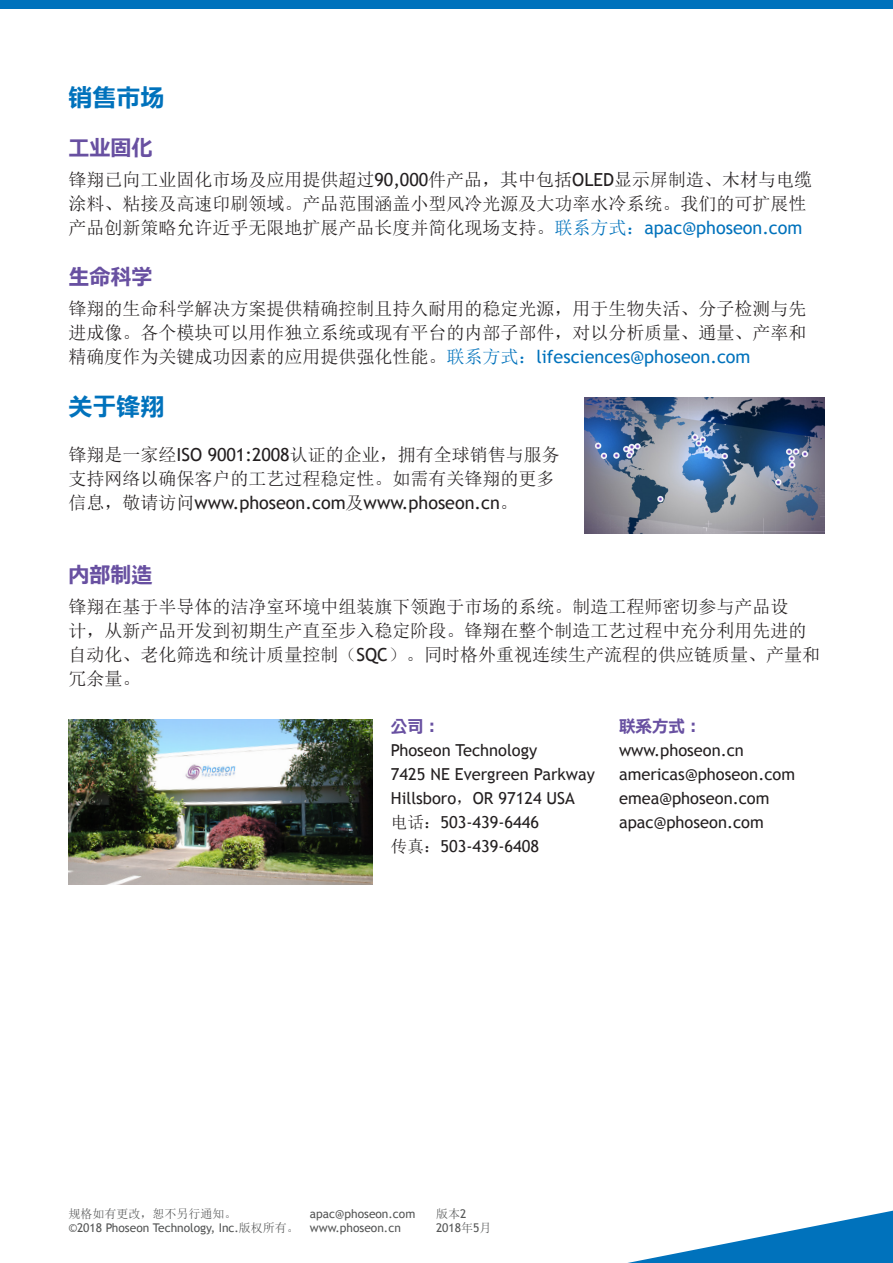
<style>
.page{position:relative;width:893px;height:1263px;background:#fff}
.page>*{position:absolute;margin:0;border:0;box-sizing:border-box;transform-origin:0 0}
.Product_name{font:24px "Sim Sun Bold";color:#0072bc}
.Product_name-2{font:21px "Sim Sun Bold";color:#6850a1}
.t1{font:18px/24px "Sim Sun";color:#231f20}
.t2{font:16.5px "Trebuchet MS";color:#231f20}
.t3{font:16.5px "Sim Sun Bold";color:#6850a1}
.t4{font:12px/14.4px "Trebuchet MS";color:#545555}
.t5{font:12px "Sim Sun";color:#545555}
.s1{font-family:"Trebuchet MS"}
.s2{color:#0072bc}
.s3{font-family:"Trebuchet MS";color:#0072bc}
.s4{font-family:"Sim Sun"}
</style>
<div class="page">
<div style="left:0;top:0;width:893px;height:9px;background:#0072bc"></div>
<svg style="left:628px;top:1210px;width:265px;height:53px"></svg>
<img style="left:68px;top:719px;width:305px;height:165px">
<img style="left:584px;top:398px;width:240px;height:135px">
<p class="Product_name" style="left:68px;top:81px;width:98px">销售市场</p>
<p class="Product_name-2" style="left:68px;top:133px;width:86px">工业固化</p>
<p class="t1" style="left:68px;top:167px;width:745px">锋翔已向工业固化市场及应用提供超过<span class="s1">90,000</span>件产品，其中包括<span class="s1">OLED</span>显示屏制造、木材与电缆涂料、粘接及高速印刷领域。产品范围涵盖小型风冷光源及大功率水冷系统。我们的可扩展性产品创新策略允许近乎无限地扩展产品长度并简化现场支持。<span class="s2">联系方式：</span><span class="s3">apac@phoseon.com</span></p>
<p class="Product_name-2" style="left:68px;top:262px;width:86px">生命科学</p>
<p class="t1" style="left:68px;top:296px;width:740px;text-align:justify">锋翔的生命科学解决方案提供精确控制且持久耐用的稳定光源，用于生物失活、分子检测与先进成像。各个模块可以用作独立系统或现有平台的内部子部件，对以分析质量、通量、产率和精确度作为关键成功因素的应用提供强化性能。<span class="s2">联系方式：</span><span class="s3">lifesciences@phoseon.com</span></p>
<p class="Product_name" style="left:68px;top:390px;width:98px">关于锋翔</p>
<p class="t1" style="left:68px;top:443px;width:493px">锋翔是一家经<span class="s1">ISO 9001:2008</span>认证的企业，拥有全球销售与服务支持网络以确保客户的工艺过程稳定性。如需有关锋翔的更多信息，敬请访问<span class="s1">www.phoseon.com</span>及<span class="s1">www.phoseon.cn</span>。</p>
<p class="Product_name-2" style="left:68px;top:560px;width:86px">内部制造</p>
<p class="t1" style="left:68px;top:595px;width:753px">锋翔在基于半导体的洁净室环境中组装旗下领跑于市场的系统。制造工程师密切参与产品设<br>计，从新产品开发到初期生产直至步入稳定阶段。锋翔在整个制造工艺过程中充分利用先进的自动化、老化筛选和统计质量控制（<span class="s1">SQC</span>）。同时格外重视连续生产流程的供应链质量、产量和冗余量。</p>
<p class="t3" style="left:391px;top:714px;width:51px">公司：</p>
<p class="t2" style="left:391px;top:740px;width:148px">Phoseon Technology</p>
<p class="t2" style="left:391px;top:764px;width:205px">7425 NE Evergreen Parkway</p>
<p class="t2" style="left:391px;top:788px;width:185px">Hillsboro<span class="s4">，</span>OR 97124 USA</p>
<p class="t2" style="left:391px;top:812px;width:150px"><span class="s4">电话：</span>503-439-6446</p>
<p class="t2" style="left:391px;top:836px;width:150px"><span class="s4">传真：</span>503-439-6408</p>
<p class="t3" style="left:619px;top:714px;width:84px">联系方式：</p>
<p class="t2" style="left:619px;top:740px;width:126px">www.phoseon.cn</p>
<p class="t2" style="left:619px;top:764px;width:178px">americas@phoseon.com</p>
<p class="t2" style="left:619px;top:788px;width:152px">emea@phoseon.com</p>
<p class="t2" style="left:619px;top:812px;width:146px">apac@phoseon.com</p>
<p class="t5" style="left:68px;top:1207px;width:170px">规格如有更改，恕不另行通知。</p>
<p class="t4" style="left:68px;top:1221px;width:232px">©2018 Phoseon Technology, Inc.<span class="s4">版权所有。</span></p>
<p class="t4" style="left:310px;top:1206px;width:107px">apac@phoseon.com www.phoseon.cn</p>
<p class="t5" style="left:436px;top:1207px;width:32px">版本<span class="s1">2</span></p>
<p class="t4" style="left:436px;top:1221px;width:57px">2018<span class="s4">年</span>5<span class="s4">月</span></p>
</div>
